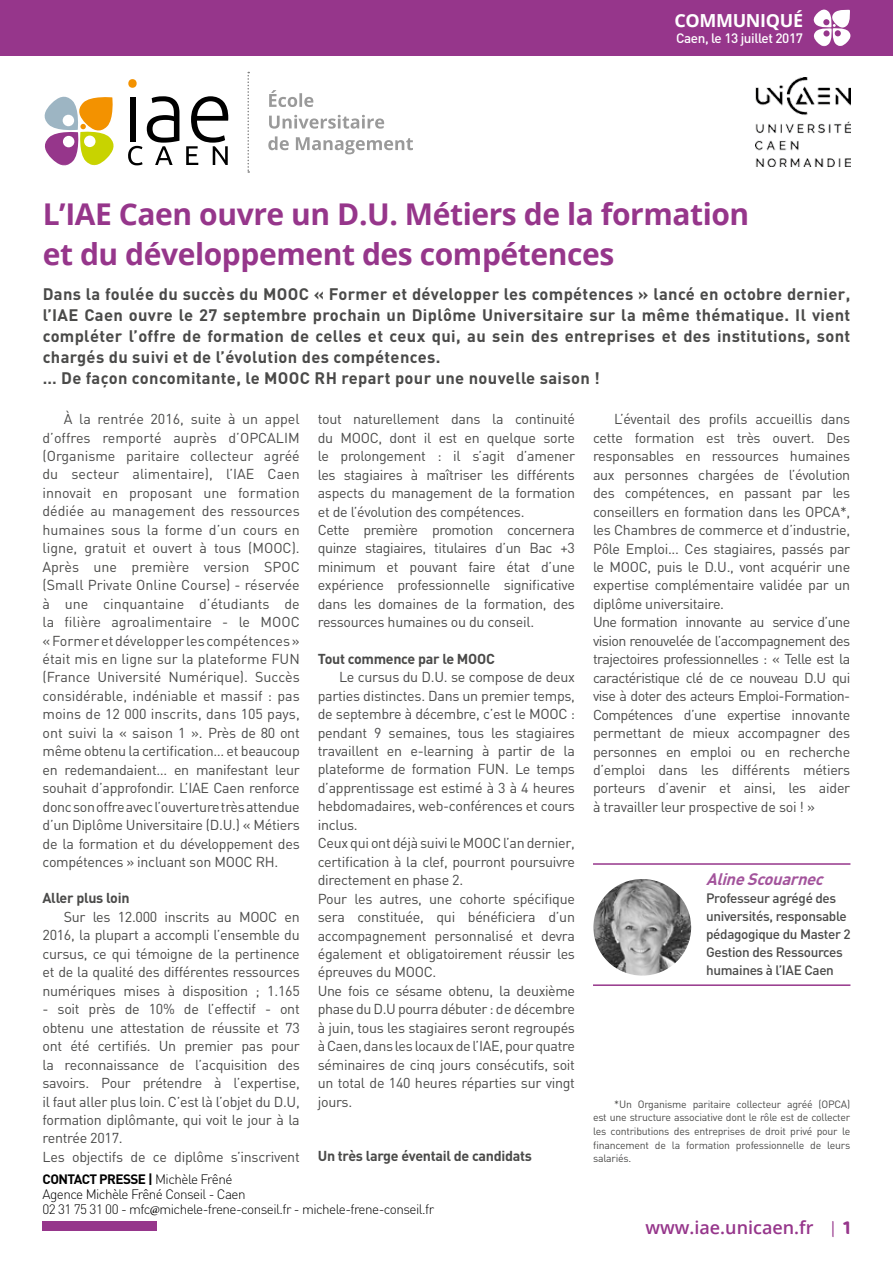
<style>
.page{position:relative;width:893px;height:1263px;background:#fff}
.page>*{position:absolute;margin:0;border:0;box-sizing:border-box;transform-origin:0 0}
.t1{font:700 30px/40.5px "Open Sans";letter-spacing:-.015em;color:#96368b}
.t2{font:600 18px "Open Sans";color:#96368b}
.t3{font:700 18px "Open Sans";letter-spacing:-.02em;color:#fff}
.t4{font:700 16.5px/21px "DIN";letter-spacing:.02em;color:#4a4a49}
.t5{font:italic 700 16.5px "DIN";color:#a3549c}
.t6{font:14.25px/18.5px "DIN";letter-spacing:-.02em;color:#4a4a49}
.t7{font:700 14.25px "DIN";letter-spacing:-.02em;color:#4a4a49}
.t8{font:300 13.5px/15px "DIN";letter-spacing:-.04em;color:#000}
.t9{font:500 13.5px/18px "DIN";letter-spacing:-.025em;color:#4a4a49}
.t10{font:500 13.5px "DIN";letter-spacing:-.03em;color:#fff}
.t11{font:10.5px/13.5px "DIN";letter-spacing:-.02em;color:#4a4a49;text-align:justify}
.s1{font-weight:700}
.s2{font-family:"Minion Pro";font-weight:400}
.s3{font-family:"Cocon";font-weight:400}
.s4{font-family:"Cocon";font-weight:700;font-stretch:condensed}
</style>
<div class="page">
<div style="left:43px;top:1221px;width:114px;height:10px;background:#96368b"></div>
<div style="left:0;top:0;width:893px;height:55px;background:#96368b"></div>
<svg style="left:813px;top:9px;width:38px;height:38px"></svg>
<svg style="left:44px;top:96px;width:70px;height:70px"></svg>
<svg style="left:128px;top:96px;width:51px;height:69px"></svg>
<svg style="left:186px;top:96px;width:42px;height:69px"></svg>
<svg style="left:128px;top:79px;width:9px;height:9px"></svg>
<svg style="left:247px;top:72px;width:2px;height:101px"></svg>
<svg style="left:268px;top:136px;width:145px;height:18px"></svg>
<svg style="left:269px;top:115px;width:115px;height:14px"></svg>
<svg style="left:269px;top:90px;width:44px;height:17px"></svg>
<img style="left:756px;top:78px;width:94px;height:89px">
<img style="left:593px;top:879px;width:98px;height:96px">
<hr style="left:593px;top:863px;width:257px;height:2px;background:#96368b">
<hr style="left:593px;top:984px;width:257px;height:2px;background:#96368b">
<p class="t3" style="left:674px;top:8px;width:130px">COMMUNIQUÉ</p>
<p class="t10" style="left:676px;top:30px;width:128px">Caen, le 13 juillet 2017</p>
<h1 class="t1" style="left:43px;top:193px;width:708px">L’IAE Caen ouvre un D.U. Métiers de la formation et du développement des compétences</h1>
<p class="t4" style="left:43px;top:282px;width:809px">Dans la foulée du succès du MOOC « Former et développer les compétences » lancé en octobre dernier, l’IAE Caen ouvre le 27 septembre prochain un Diplôme Universitaire sur la même thématique. Il vient compléter l’offre de formation de celles et ceux qui, au sein des entreprises et des institutions, sont chargés du suivi et de l’évolution des compétences.<br>… De façon concomitante, le MOOC RH repart pour une nouvelle saison !</p>
<p class="t6" style="left:43px;top:409px;width:259px;text-align:justify;text-indent:21px">À la rentrée 2016, suite à un appel d’offres remporté auprès d’OPCALIM (Organisme paritaire collecteur agréé du secteur alimentaire), l’IAE Caen innovait en proposant une formation dédiée au management des ressources humaines sous la forme d’un cours en ligne, gratuit et ouvert à tous (MOOC).<br>Après une première version SPOC (Small Private Online Course) - réservée à une cinquantaine d’étudiants de la filière agroalimentaire - le MOOC « Former et développer les compétences » était mis en ligne sur la plateforme FUN (France Université Numérique). Succès considérable, indéniable et massif : pas moins de 12 000 inscrits, dans 105 pays, ont suivi la « saison 1 ». Près de 80 ont même obtenu la certification… et beaucoup en redemandaient… en manifestant leur souhait d’approfondir. L’IAE Caen renforce donc son offre avec l’ouverture très attendue d’un Diplôme Universitaire (D.U.) « Métiers de la formation et du développement des compétences » incluant son MOOC RH.</p>
<p class="t7" style="left:43px;top:889px;width:88px">Aller plus loin</p>
<p class="t6" style="left:43px;top:907px;width:259px;text-align:justify;text-indent:21px">Sur les 12.000 inscrits au MOOC en 2016, la plupart a accompli l’ensemble du cursus, ce qui témoigne de la pertinence et de la qualité des différentes ressources numériques mises à disposition ; 1.165</p>
<p class="t6" style="left:43px;top:999px;width:259px">- soit près de 10% de l’effectif - ont obtenu une attestation de réussite et 73 ont été certifiés. Un premier pas pour la reconnaissance de l’acquisition des savoirs. Pour prétendre à l’expertise, il faut aller plus loin. C’est là l’objet du D.U, formation diplômante, qui voit le jour à la rentrée 2017.<br>Les objectifs de ce diplôme s’inscrivent</p>
<p class="t6" style="left:318px;top:410px;width:259px">tout naturellement dans la continuité du MOOC, dont il est en quelque sorte le prolongement : il s’agit d’amener les stagiaires à maîtriser les différents aspects du management de la formation et de l’évolution des compétences.<br>Cette première promotion concernera quinze stagiaires, titulaires d’un Bac +3 minimum et pouvant faire état d’une expérience professionnelle significative dans les domaines de la formation, des ressources humaines ou du conseil.</p>
<p class="t7" style="left:318px;top:649px;width:179px">Tout commence par le MOOC</p>
<p class="t6" style="left:318px;top:667px;width:259px;text-indent:21px">Le cursus du D.U. se compose de deux parties distinctes. Dans un premier temps, de septembre à décembre, c’est le MOOC : pendant 9 semaines, tous les stagiaires travaillent en e-learning à partir de la plateforme de formation FUN. Le temps d’apprentissage est estimé à 3 à 4 heures hebdomadaires, web-conférences et cours inclus.<br>Ceux qui ont déjà suivi le MOOC l’an dernier, certification à la clef, pourront poursuivre directement en phase 2.<br>Pour les autres, une cohorte spécifique sera constituée, qui bénéficiera d’un accompagnement personnalisé et devra également et obligatoirement réussir les épreuves du MOOC.<br>Une fois ce sésame obtenu, la deuxième phase du D.U pourra débuter : de décembre à juin, tous les stagiaires seront regroupés à Caen, dans les locaux de l’IAE, pour quatre séminaires de cinq jours consécutifs, soit un total de 140 heures réparties sur vingt jours.</p>
<p class="t7" style="left:318px;top:1146px;width:216px">Un très large éventail de candidats</p>
<p class="t8" style="left:43px;top:1172px;width:393px"><span class="s1">CONTACT PRESSE |</span> Michèle Frêné<br>Agence Michèle Frêné Conseil - Caen<br>02 31 75 31 00 - mfc<span class="s2">@</span>michele-frene-conseil.fr - michele-frene-conseil.fr</p>
<p class="t6" style="left:593px;top:410px;width:259px;text-indent:21px">L’éventail des profils accueillis dans cette formation est très ouvert. Des responsables en ressources humaines aux personnes chargées de l’évolution des compétences, en passant par les conseillers en formation dans les OPCA*, les Chambres de commerce et d’industrie, Pôle Emploi... Ces stagiaires, passés par le MOOC, puis le D.U., vont acquérir une expertise complémentaire validée par un diplôme universitaire.<br>Une formation innovante au service d’une vision renouvelée de l’accompagnement des trajectoires professionnelles : « Telle est la caractéristique clé de ce nouveau D.U qui vise à doter des acteurs Emploi-Formation-Compétences d’une expertise innovante permettant de mieux accompagner des personnes en emploi ou en recherche d’emploi dans les différents métiers porteurs d’avenir et ainsi, les aider à travailler leur prospective de soi ! »</p>
<p class="t5" style="left:706px;top:869px;width:124px">AlineScouarnec</p>
<p class="t9" style="left:706px;top:889px;width:146px">Professeur agrégé des universités, responsable pédagogique du Master 2<br>Gestion des Ressources humaines à l’IAE Caen</p>
<p class="t11" style="left:593px;top:1097px;width:259px;text-indent:21px">*Un Organisme paritaire collecteur agréé (OPCA) est une structure associative dont le rôle est de collecter les contributions des entreprises de droit privé pour le financement de la formation professionnelle de leurs salariés.</p>
<p class="t2" style="left:645px;top:1215px;width:207px">www.iae.unicaen.fr <span class="s3">|</span> <span class="s4">1</span></p>
</div>
